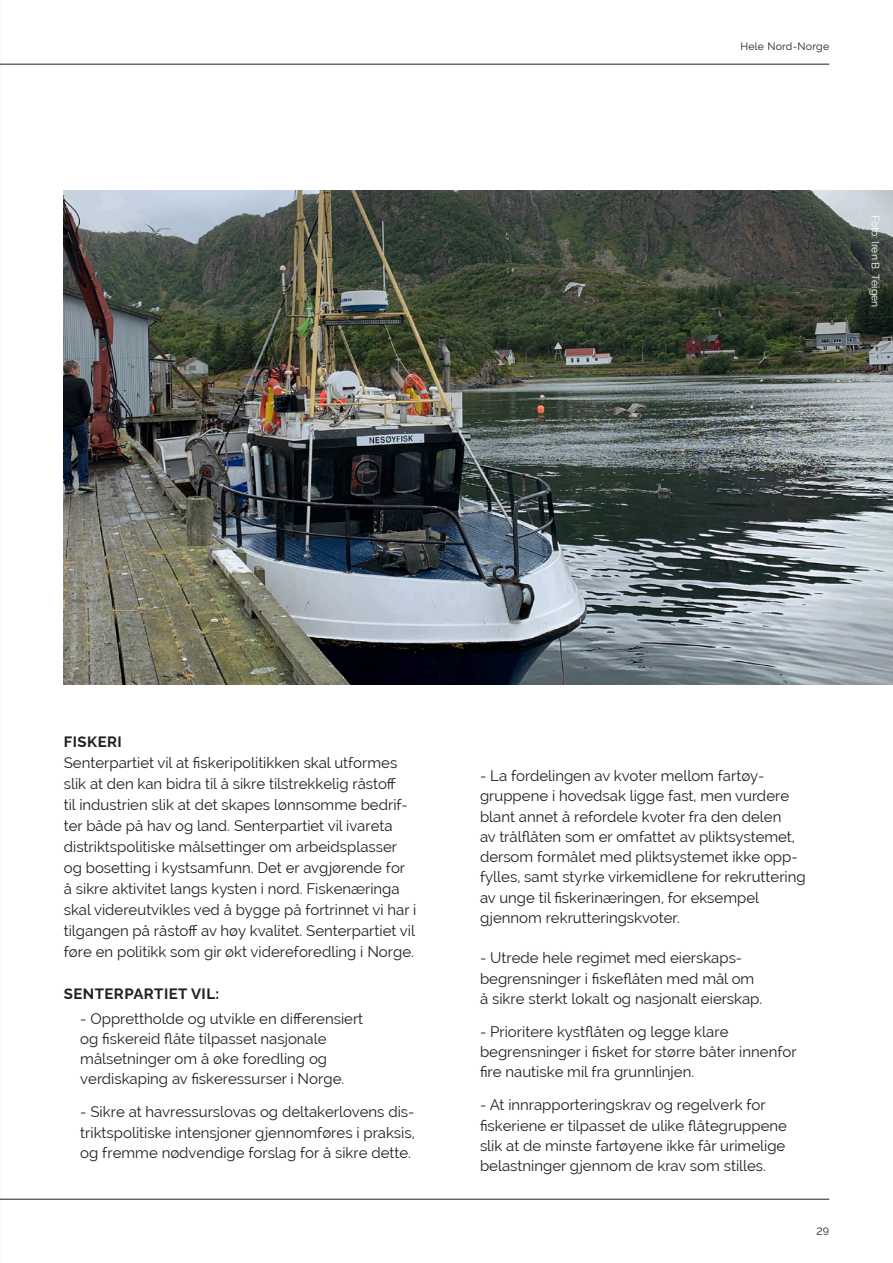
<style>
.page{position:relative;width:893px;height:1263px;background:#fff}
.page>*{position:absolute;margin:0;border:0;box-sizing:border-box;transform-origin:0 0}
.t1{font:15px/20.2px "Raleway";color:#231f20}
.t2{font:700 15px "Raleway";letter-spacing:.03em;color:#231f20}
.t3{font:10.5px "Raleway";color:#fff}
.t4{font:10.5px "Raleway";letter-spacing:.025em;color:#231f20}
</style>
<div class="page">
<hr style="left:0;top:1199px;width:829px;height:1px;background:#231f20">
<hr style="left:0;top:64px;width:829px;height:1px;background:#231f20">
<img style="left:64px;top:191px;width:829px;height:493px">
<p class="t4" style="left:740px;top:40px;width:90px">Hele Nord-Norge</p>
<p class="t3" style="left:882px;top:215px;width:94px;rotate:90deg">Foto: Iren B. Teigen</p>
<p class="t2" style="left:64px;top:730px;width:60px">FISKERI</p>
<p class="t1" style="left:64px;top:752px;width:354px;line-height:21px">Senterpartiet vil at fiskeripolitikken skal utformes slik at den kan bidra til å sikre tilstrekkelig råstoff<br>til industrien slik at det skapes lønnsomme bedrif&shy;ter både på hav og land. Senterpartiet vil ivareta distriktspolitiske målsettinger om arbeidsplasser og bosetting i kystsamfunn. Det er avgjørende for å sikre aktivitet langs kysten i nord. Fiskenæringa skal videreutvikles ved å bygge på fortrinnet vi har i tilgangen på råstoff av høy kvalitet. Senterpartiet vil føre en politikk som gir økt videreforedling i Norge.</p>
<p class="t2" style="left:64px;top:982px;width:157px">SENTERPARTIET VIL:</p>
<p class="t1" style="left:80px;top:1008px;width:284px">- Opprettholde og utvikle en differensiert og fiskereid flåte tilpasset nasjonale målsetninger om å øke foredling og verdiskaping av fiskeressurser i Norge.</p>
<p class="t1" style="left:80px;top:1102px;width:336px;text-align:justify">- Sikre at havressurslovas og deltakerlovens dis&shy;triktspolitiske intensjoner gjennomføres i praksis, og fremme nødvendige forslag for å sikre dette.</p>
<p class="t1" style="left:480px;top:765px;width:327px">- La fordelingen av kvoter mellom fartøy&shy;gruppene i hovedsak ligge fast, men vurdere blant annet å refordele kvoter fra den delen<br>av trålflåten som er omfattet av pliktsystemet, dersom formålet med pliktsystemet ikke opp&shy;fylles, samt styrke virkemidlene for rekruttering av unge til fiskerinæringen, for eksempel gjennom rekrutteringskvoter.</p>
<p class="t1" style="left:480px;top:948px;width:284px">- Utrede hele regimet med eierskaps&shy;begrensninger i fiskeflåten med mål om å sikre sterkt lokalt og nasjonalt eierskap.</p>
<p class="t1" style="left:480px;top:1021px;width:318px">- Prioritere kystflåten og legge klare begrensninger i fisket for større båter innenfor fire nautiske mil fra grunnlinjen.</p>
<p class="t1" style="left:480px;top:1095px;width:308px">- At innrapporteringskrav og regelverk for fiskeriene er tilpasset de ulike flåtegruppene slik at de minste fartøyene ikke får urimelige belastninger gjennom de krav som stilles.</p>
<p class="t4" style="left:816px;top:1225px;width:14px">29</p>
</div>
